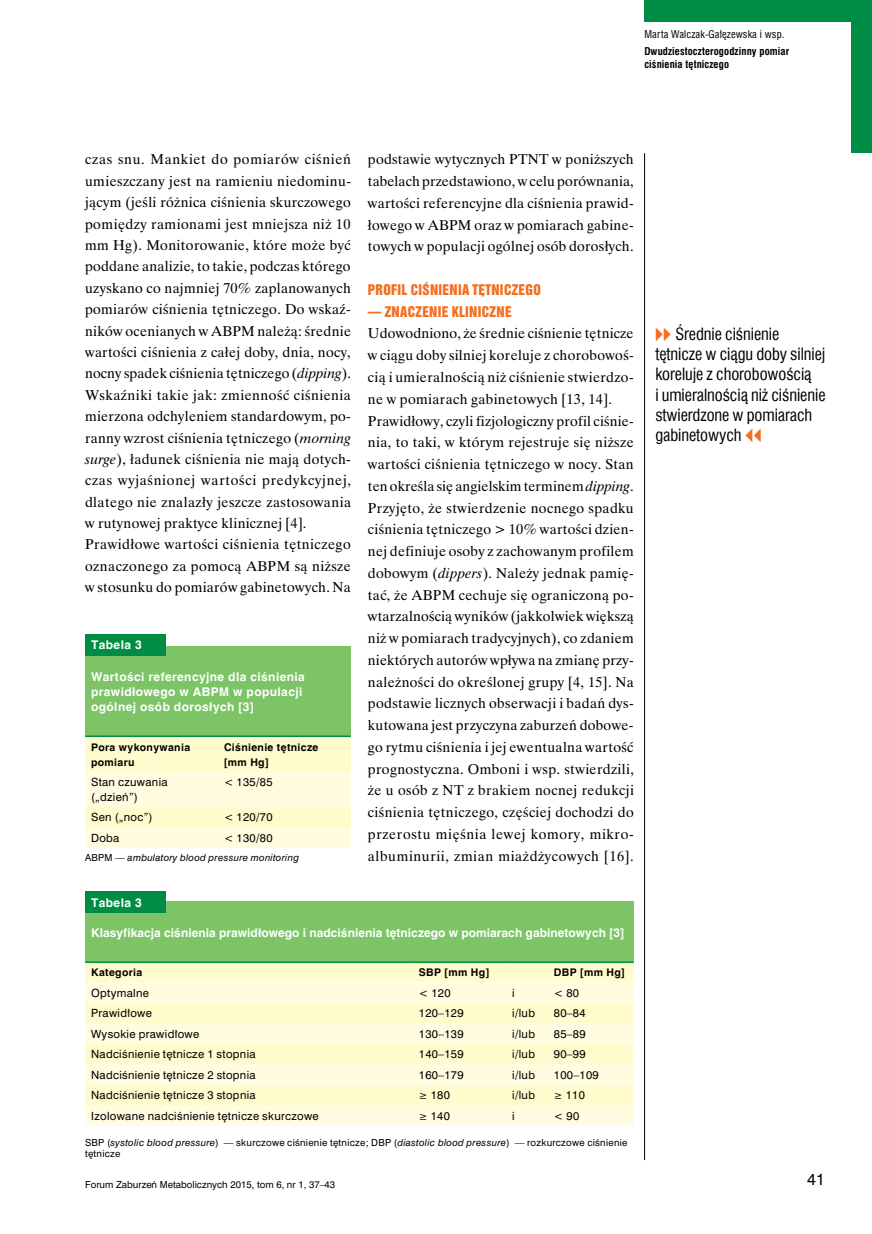
<style>
.page{position:relative;width:872px;height:1234px;background:#fff}
.page>*{position:absolute;margin:0;border:0;box-sizing:border-box;transform-origin:0 0}
.t1{font:16.5px/20.2px "Swis 721 Cn EU";letter-spacing:-.005em;color:#000}
.t2{font:15px "Swis 721 PL";color:#000}
.t3{font:14.25px/21.8px "Time Ibis EE";letter-spacing:.025em;color:#000}
.t4{font:13.5px "Swis 921 EU";letter-spacing:.025em;color:#f36f21}
.t5{font:700 12px/15px "Switzerland";letter-spacing:.035em;color:#fff}
.t6{font:700 12px "Switzerland";letter-spacing:.005em;color:#fff}
.t7{font:10.5px/15px "Swis 721 PL";letter-spacing:.03em;color:#000}
.t8{font:700 10.5px/15px "Switzerland";letter-spacing:.035em;color:#000}
.t9{font:700 10.5px/12.8px "Swis 721 Cn EU";letter-spacing:.01em;color:#000}
.t10{font:10.5px "Swis 721 Cn EU";letter-spacing:.01em;color:#000}
.t11{font:9px/11.1px "Swis 721 PL";letter-spacing:.03em;color:#000}
.t12{font:9px "Swis 721 PL";color:#000}
.t13{font:italic 9px "Swis 721 PL";letter-spacing:.03em;color:#000}
.s1{font-style:italic}
.s2{font-style:normal}
.s3{font-family:"Newspaper Pi PL";color:#f36f21}
</style>
<div class="page">
<hr style="left:644px;top:153px;width:1px;height:1006px;background:#000">
<div style="left:644px;top:0;width:228px;height:21px;background:#008c44"></div>
<div style="left:850px;top:0;width:22px;height:153px;background:#008c44"></div>
<div style="left:85px;top:645px;width:266px;height:91px;background:#7cc466"></div>
<svg style="left:85px;top:736px;width:266px;height:111px;background:#fcfad4"></svg>
<hr style="left:85px;top:735px;width:133px;height:1px;background:#008c44">
<hr style="left:218px;top:735px;width:133px;height:1px;background:#008c44">
<div style="left:85px;top:901px;width:549px;height:60px;background:#7cc466"></div>
<div style="left:85px;top:962px;width:549px;height:20px;background:#fffbcc"></div>
<svg style="left:85px;top:982px;width:549px;height:143px;background:#fffbd7"></svg>
<hr style="left:85px;top:961px;width:328px;height:1px;background:#008c44">
<hr style="left:413px;top:961px;width:93px;height:1px;background:#008c44">
<hr style="left:506px;top:961px;width:42px;height:1px;background:#008c44">
<hr style="left:548px;top:961px;width:86px;height:1px;background:#008c44">
<div style="left:85px;top:634px;width:81px;height:21px;background:#008c44"></div>
<div style="left:85px;top:891px;width:81px;height:21px;background:#008c44"></div>
<p class="t10" style="left:644px;top:27px;width:142px">Marta Walczak-Gałęzewska i wsp.</p>
<p class="t9" style="left:644px;top:45px;width:146px">Dwudziestoczterogodzinny pomiar ciśnienia tętniczego</p>
<p class="t3" style="left:85px;top:149px;width:267px;line-height:21.3px">czas snu. Mankiet do pomiarów ciśnień umieszczany jest na ramieniu niedominu&shy;jącym (jeśli różnica ciśnienia skurczowego pomiędzy ramionami jest mniejsza niż 10 mm Hg). Monitorowanie, które może być poddane analizie, to takie, podczas którego uzyskano co najmniej 70% zaplanowanych pomiarów ciśnienia tętniczego. Do wskaź&shy;ników ocenianych w ABPM należą: średnie wartości ciśnienia z całej doby, dnia, nocy, nocny spadek ciśnienia tętniczego (<span class="s1">dipping</span>).<br>Wskaźniki takie jak: zmienność ciśnienia mierzona odchyleniem standardowym, po&shy;ranny wzrost ciśnienia tętniczego (<span class="s1">morning surge</span>), ładunek ciśnienia nie mają dotych&shy;czas wyjaśnionej wartości predykcyjnej, dlatego nie znalazły jeszcze zastosowania w rutynowej praktyce klinicznej [4].<br>Prawidłowe wartości ciśnienia tętniczego oznaczonego za pomocą ABPM są niższe w stosunku do pomiarów gabinetowych. Na</p>
<p class="t3" style="left:368px;top:148px;width:267px;text-align:justify">podstawie wytycznych PTNT w poniższych tabelach przedstawiono, w celu porównania, wartości referencyjne dla ciśnienia prawid&shy;łowego w ABPM oraz w pomiarach gabine&shy;towych w populacji ogólnej osób dorosłych.</p>
<p class="t4" style="left:368px;top:281px;width:174px">PROFIL CIŚNIENIA TĘTNICZEGO</p>
<p class="t4" style="left:368px;top:302px;width:145px">— ZNACZENIE KLINICZNE</p>
<p class="t3" style="left:368px;top:322px;width:267px">Udowodniono, że średnie ciśnienie tętnicze w ciągu doby silniej koreluje z chorobowoś&shy;cią i umieralnością niż ciśnienie stwierdzo&shy;ne w pomiarach gabinetowych [13, 14].<br>Prawidłowy, czyli fizjologiczny profil ciśnie&shy;nia, to taki, w którym rejestruje się niższe wartości ciśnienia tętniczego w nocy. Stan ten określa się angielskim terminem <span class="s1">dipping</span>.<br>Przyjęto, że stwierdzenie nocnego spadku ciśnienia tętniczego &gt; 10% wartości dzien&shy;nej definiuje osoby z zachowanym profilem dobowym (<span class="s1">dippers</span>). Należy jednak pamię&shy;tać, że ABPM cechuje się ograniczoną po&shy;wtarzalnością wyników (jakkolwiek większą niż w pomiarach tradycyjnych), co zdaniem niektórych autorów wpływa na zmianę przy&shy;należności do określonej grupy [4, 15]. Na podstawie licznych obserwacji i badań dys&shy;kutowana jest przyczyna zaburzeń dobowe&shy;go rytmu ciśnienia i jej ewentualna wartość prognostyczna. Omboni i wsp. stwierdzili, że u osób z NT z brakiem nocnej redukcji ciśnienia tętniczego, częściej dochodzi do przerostu mięśnia lewej komory, mikro&shy;albuminurii, zmian miażdżycowych [16].</p>
<p class="t5" style="left:91px;top:637px;width:52px">Tabela 3</p>
<p class="t5" style="left:91px;top:668px;width:215px">Wartości referencyjne dla ciśnienia prawidłowego w ABPM w populacji ogólnej osób dorosłych [3]</p>
<p class="t8" style="left:91px;top:739px;width:101px">Pora wykonywania pomiaru</p>
<p class="t8" style="left:224px;top:739px;width:96px">Ciśnienie tętnicze [mm Hg]</p>
<p class="t7" style="left:91px;top:774px;width:78px">Stan czuwania („dzień”)</p>
<p class="t7" style="left:224px;top:774px;width:50px">&lt; 135/85</p>
<p class="t7" style="left:91px;top:809px;width:63px">Sen („noc”)</p>
<p class="t7" style="left:224px;top:809px;width:50px">&lt; 120/70</p>
<p class="t7" style="left:91px;top:830px;width:30px">Doba</p>
<p class="t7" style="left:224px;top:830px;width:50px">&lt; 130/80</p>
<p class="t13" style="left:85px;top:851px;width:215px"><span class="s2">ABPM —</span> ambulatory blood pressure monitoring</p>
<p class="t5" style="left:91px;top:894px;width:52px">Tabela 3</p>
<p class="t6" style="left:91px;top:925px;width:534px">Klasyfikacja ciśnienia prawidłowego i nadciśnienia tętniczego w pomiarach gabinetowych [3]</p>
<p class="t8" style="left:91px;top:964px;width:53px">Kategoria</p>
<p class="t8" style="left:419px;top:964px;width:72px">SBP [mm Hg]</p>
<p class="t8" style="left:554px;top:964px;width:72px">DBP [mm Hg]</p>
<p class="t7" style="left:91px;top:985px;width:59px">Optymalne</p>
<p class="t7" style="left:419px;top:985px;width:33px">&lt; 120</p>
<p class="t7" style="left:512px;top:985px;width:4px">i</p>
<p class="t7" style="left:554px;top:985px;width:27px">&lt; 80</p>
<p class="t7" style="left:91px;top:1005px;width:62px">Prawidłowe</p>
<p class="t7" style="left:419px;top:1005px;width:46px">120–129</p>
<p class="t7" style="left:512px;top:1005px;width:24px">i/lub</p>
<p class="t7" style="left:554px;top:1005px;width:33px">80–84</p>
<p class="t7" style="left:91px;top:1025px;width:110px">Wysokie prawidłowe</p>
<p class="t7" style="left:419px;top:1025px;width:46px">130–139</p>
<p class="t7" style="left:512px;top:1025px;width:24px">i/lub</p>
<p class="t7" style="left:554px;top:1025px;width:33px">85–89</p>
<p class="t7" style="left:91px;top:1046px;width:166px">Nadciśnienie tętnicze 1 stopnia</p>
<p class="t7" style="left:419px;top:1046px;width:46px">140–159</p>
<p class="t7" style="left:512px;top:1046px;width:24px">i/lub</p>
<p class="t7" style="left:554px;top:1046px;width:33px">90–99</p>
<p class="t7" style="left:91px;top:1066px;width:166px">Nadciśnienie tętnicze 2 stopnia</p>
<p class="t7" style="left:419px;top:1066px;width:46px">160–179</p>
<p class="t7" style="left:512px;top:1066px;width:24px">i/lub</p>
<p class="t7" style="left:554px;top:1066px;width:46px">100–109</p>
<p class="t7" style="left:91px;top:1087px;width:166px">Nadciśnienie tętnicze 3 stopnia</p>
<p class="t7" style="left:419px;top:1087px;width:33px">≥ 180</p>
<p class="t7" style="left:512px;top:1087px;width:24px">i/lub</p>
<p class="t7" style="left:554px;top:1087px;width:33px">≥ 110</p>
<p class="t7" style="left:91px;top:1107px;width:229px">Izolowane nadciśnienie tętnicze skurczowe</p>
<p class="t7" style="left:419px;top:1107px;width:33px">≥ 140</p>
<p class="t7" style="left:512px;top:1107px;width:4px">i</p>
<p class="t7" style="left:554px;top:1107px;width:27px">&lt; 90</p>
<p class="t11" style="left:85px;top:1136px;width:544px">SBP (<span class="s1">systolic blood pressure</span>) — skurczowe ciśnienie tętnicze; DBP (<span class="s1">diastolic blood pressure</span>) — rozkurczowe ciśnienie tętnicze</p>
<p class="t12" style="left:85px;top:1178px;width:252px">Forum Zaburzeń Metabolicznych 2015, tom 6, nr 1, 37–43</p>
<p class="t1" style="left:655px;top:323px;width:172px"><span class="s3">VV</span> Średnie ciśnienie tętnicze w ciągu doby silniej koreluje z chorobowością<br>i umieralnością niż ciśnienie stwierdzone w pomiarach gabinetowych <span class="s3">CC</span></p>
<p class="t2" style="left:807px;top:1169px;width:19px">41</p>
</div>
